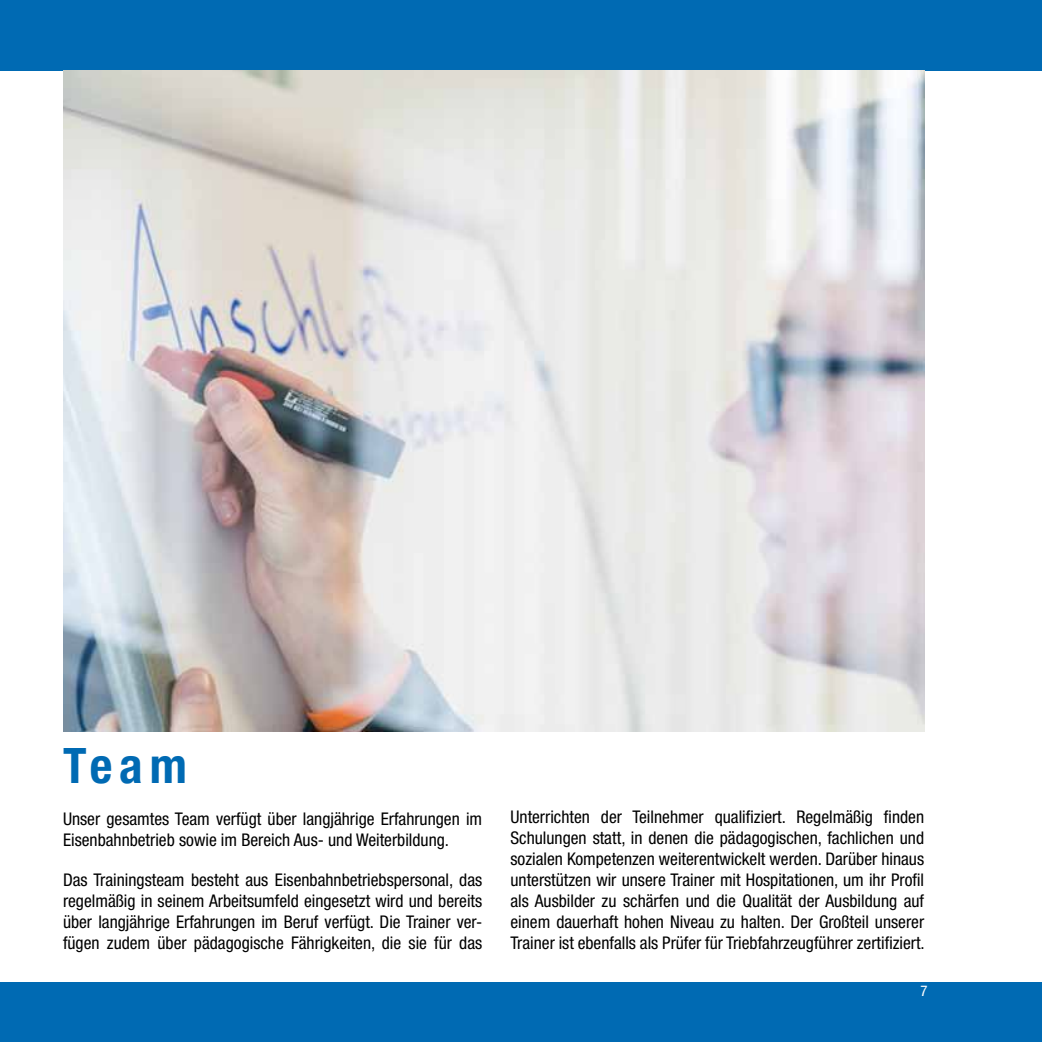
<style>
.page{position:relative;width:1042px;height:1042px;background:#fff}
.page>*{position:absolute;margin:0;border:0;box-sizing:border-box;transform-origin:0 0}
.t1{font:700 condensed 49px "Helvetica Neue";color:#006ab3}
.t2{font:condensed 17.5px/21px "Helvetica Neue";color:#000;text-align:justify}
.t3{font:condensed 14.88px "Helvetica Neue";color:#fff}
</style>
<div class="page">
<div style="left:0;top:982px;width:1042px;height:60px;background:#006ab3"></div>
<div style="left:0;top:0;width:1042px;height:71px;background:#006ab3"></div>
<img style="left:63px;top:71px;width:861px;height:660px">
<h1 class="t1" style="left:63px;top:736px;width:125px">Team</h1>
<p class="t2" style="left:63px;top:808px;width:421px">Unser gesamtes Team verfügt über langjährige Erfahrungen im<br>Eisenbahnbetrieb sowie im Bereich Aus- und Weiterbildung.</p>
<p class="t2" style="left:63px;top:869px;width:421px">Das Trainingsteam besteht aus Eisenbahnbetriebspersonal, das regelmäßig in seinem Arbeitsumfeld eingesetzt wird und bereits über langjährige Erfahrungen im Beruf verfügt. Die Trainer ver&shy;fügen zudem über pädagogische Fährigkeiten, die sie für das</p>
<p class="t2" style="left:510px;top:806px;width:416px">Unterrichten der Teilnehmer qualifiziert. Regelmäßig finden Schulungen statt, in denen die pädagogischen, fachlichen und sozialen Kompetenzen weiterentwickelt werden. Darüber hinaus unterstützen wir unsere Trainer mit Hospitationen, um ihr Profil als Ausbilder zu schärfen und die Qualität der Ausbildung auf einem dauerhaft hohen Niveau zu halten. Der Großteil unserer Trainer ist ebenfalls als Prüfer für Triebfahrzeugführer zertifiziert.</p>
<p class="t3" style="left:920px;top:982px;width:9px">7</p>
</div>
